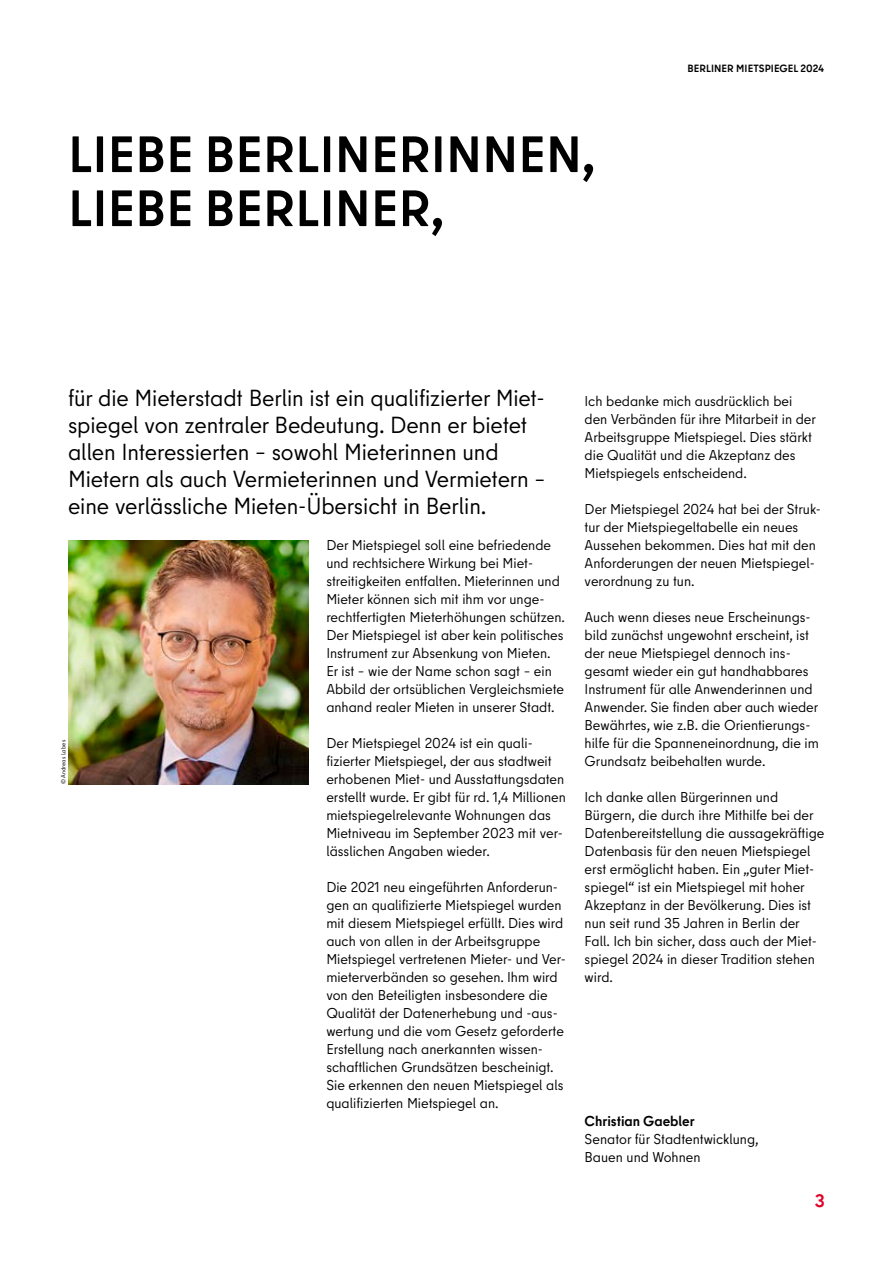
<style>
.page{position:relative;width:893px;height:1263px;background:#fff}
.page>*{position:absolute;margin:0;border:0;box-sizing:border-box;transform-origin:0 0}
.t1{font:700 51px "Berlin Type";letter-spacing:.01em;color:#000}
.Intro_15_5_pt{font:23.25px/27px "Berlin Type";letter-spacing:-.005em;color:#000}
.t2{font:700 18px "Berlin Type";color:#e20025}
.Copy_9_5_pt{font:14.25px/18px "Berlin Type";color:#000}
.Copy_9_5_pt_bold{font:700 14.25px "Berlin Type";color:#000}
.t3{font:700 10.5px "Berlin Type";letter-spacing:.01em;color:#000}
.t4{font:6px "Berlin Type";color:#000}
</style>
<div class="page">
<img style="left:68px;top:540px;width:240px;height:244px">
<h3 class="t1" style="left:68px;top:122px;width:528px">LIEBE BERLINERINNEN,</h3>
<h3 class="t1" style="left:68px;top:176px;width:377px">LIEBE BERLINER,</h3>
<p class="t3" style="left:687px;top:61px;width:138px">BERLINER MIETSPIEGEL 2024</p>
<p class="Intro_15_5_pt" style="left:68px;top:385px;width:479px">für die Mieterstadt Berlin ist ein qualifizierter Miet&shy;spiegel von zentraler Bedeutung. Denn er bietet allen Interessierten – sowohl Mieterinnen und Mietern als auch Vermieterinnen und Vermietern – eine verlässliche Mieten-Übersicht in Berlin.</p>
<p class="t4" style="left:60px;top:784px;width:46px;rotate:-90deg">© Andreas Labes</p>
<p class="Copy_9_5_pt" style="left:326px;top:536px;width:226px">Der Mietspiegel soll eine befriedende und rechtsichere Wirkung bei Miet-</p>
<p class="Copy_9_5_pt" style="left:326px;top:572px;width:240px">streitigkeiten entfalten. Mieterinnen und Mieter können sich mit ihm vor unge&shy;rechtfertigten Mieterhöhungen schützen.<br>Der Mietspiegel ist aber kein politisches Instrument zur Absenkung von Mieten.<br>Er ist – wie der Name schon sagt – ein Abbild der ortsüblichen Vergleichsmiete anhand realer Mieten in unserer Stadt.</p>
<p class="Copy_9_5_pt" style="left:326px;top:734px;width:241px">Der Mietspiegel 2024 ist ein quali&shy;fizierter Mietspiegel, der aus stadtweit erhobenen Miet- und Ausstattungsdaten erstellt wurde. Er gibt für rd. 1,4 Millionen mietspiegelrelevante Wohnungen das Mietniveau im September 2023 mit ver&shy;lässlichen Angaben wieder.</p>
<p class="Copy_9_5_pt" style="left:326px;top:878px;width:241px">Die 2021 neu eingeführten Anforderun&shy;gen an qualifizierte Mietspiegel wurden mit diesem Mietspiegel erfüllt. Dies wird auch von allen in der Arbeitsgruppe Mietspiegel vertretenen Mieter- und Ver&shy;mieterverbänden so gesehen. Ihm wird von den Beteiligten insbesondere die Qualität der Datenerhebung und -aus&shy;wertung und die vom Gesetz geforderte Erstellung nach anerkannten wissen&shy;schaftlichen Grundsätzen bescheinigt.<br>Sie erkennen den neuen Mietspiegel als qualifizierten Mietspiegel an.</p>
<p class="Copy_9_5_pt" style="left:585px;top:392px;width:233px">Ich bedanke mich ausdrücklich bei den Verbänden für ihre Mitarbeit in der Arbeitsgruppe Mietspiegel. Dies stärkt die Qualität und die Akzeptanz des Mietspiegels entscheidend.</p>
<p class="Copy_9_5_pt" style="left:585px;top:500px;width:238px">Der Mietspiegel 2024 hat bei der Struk&shy;tur der Mietspiegeltabelle ein neues Aussehen bekommen. Dies hat mit den Anforderungen der neuen Mietspiegel&shy;verordnung zu tun.</p>
<p class="Copy_9_5_pt" style="left:585px;top:608px;width:236px">Auch wenn dieses neue Erscheinungs&shy;bild zunächst ungewohnt erscheint, ist der neue Mietspiegel dennoch ins&shy;gesamt wieder ein gut handhabbares Instrument für alle Anwenderinnen und Anwender. Sie finden aber auch wieder Bewährtes, wie z.B. die Orientierungs&shy;hilfe für die Spanneneinordnung, die im Grundsatz beibehalten wurde.</p>
<p class="Copy_9_5_pt" style="left:585px;top:788px;width:241px">Ich danke allen Bürgerinnen und Bürgern, die durch ihre Mithilfe bei der Datenbereitstellung die aussagekräftige Datenbasis für den neuen Mietspiegel erst ermöglicht haben. Ein „guter Miet&shy;spiegel“ ist ein Mietspiegel mit hoher Akzeptanz in der Bevölkerung. Dies ist nun seit rund 35 Jahren in Berlin der Fall. Ich bin sicher, dass auch der Miet&shy;spiegel 2024 in dieser Tradition stehen wird.</p>
<p class="Copy_9_5_pt_bold" style="left:585px;top:1112px;width:112px">Christian Gaebler</p>
<p class="Copy_9_5_pt" style="left:585px;top:1130px;width:176px">Senator für Stadtentwicklung,</p>
<p class="Copy_9_5_pt" style="left:585px;top:1148px;width:117px">Bauen und Wohnen</p>
<p class="t2" style="left:815px;top:1189px;width:12px">3</p>
</div>
